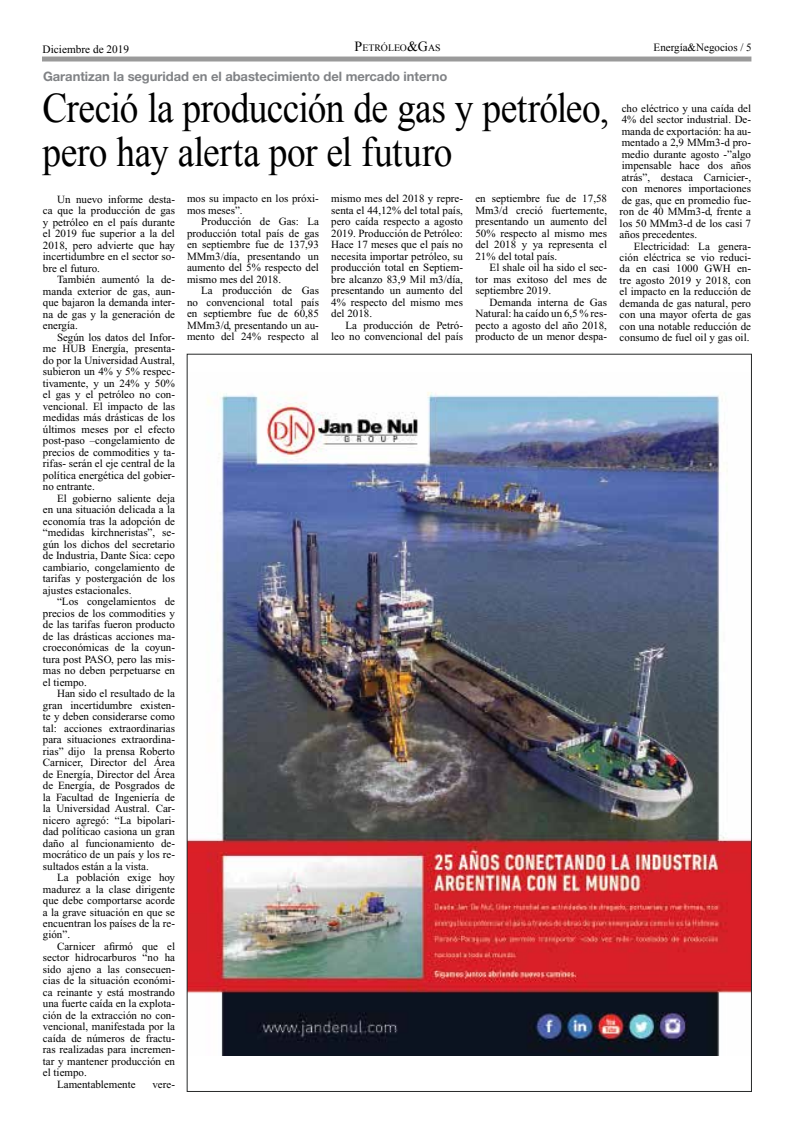
<style>
.page{position:relative;width:794px;height:1134px;background:#fff}
.page>*{position:absolute;margin:0;border:0;box-sizing:border-box;transform-origin:0 0}
.t1{font:42px/44px "Times New Roman";letter-spacing:-.015em;color:#000;scale:.89 1}
.t2{font:700 13px "Helvetica Neue";letter-spacing:-.005em;color:#808285}
.t3{font:11.3px "Times New Roman";color:#000}
.t4{font:11px/11.5px "Times New Roman";color:#000;text-align:justify}
.t5{font:11px "Times New Roman";color:#000}
.t6{font:9.8px "Times New Roman";color:#000}
.s1{font-style:inherit}
.s2{font-size:14px}
</style>
<div class="page">
<div style="left:42px;top:57px;width:709px;height:5px;background:#9a9a9a"></div>
<img style="left:189px;top:392px;width:560px;height:663px">
<p class="t3" style="left:43px;top:43px;width:88px">Diciembre <span class="s1">de 2019</span></p>
<p class="t6" style="left:354px;top:42px;width:87px"><span class="s2">P</span>ETRÓLEO<span class="s2">&amp;G</span>AS</p>
<p class="t5" style="left:653px;top:40px;width:100px">Energía&amp;Negocios / 5</p>
<h1 class="t1" style="left:43px;top:86px;width:638px">Creció la producción de gas y petróleo, pero hay alerta por el futuro</h1>
<p class="t2" style="left:43px;top:69px;width:406px">Garantizan la seguridad en el abastecimiento del mercado interno</p>
<p class="t4" style="left:619px;top:102px;width:133px">cho eléctrico y una caída del 4% del sector industrial. De&shy;manda de exportación: ha au&shy;mentado a 2,9 MMm3-d pro&shy;medio durante agosto -”algo impensable hace dos años atrás”, destaca Carnicier-, con menores importaciones de gas, que en promedio fue&shy;ron de 40 MMm3-d, frente a los 50 MMm3-d de los casi 7 años precedentes.</p>
<p class="t4" style="left:619px;top:240px;width:133px;text-indent:14px">Electricidad: La genera&shy;ción eléctrica se vio reduci&shy;da en casi 1000 GWH en&shy;tre agosto 2019 y 2018, con el impacto en la reducción de demanda de gas natural, pero con una mayor oferta de gas con una notable reducción de consumo de fuel oil y gas oil.</p>
<p class="t4" style="left:475px;top:193px;width:133px">en septiembre fue de 17,58<br>Mm3/d creció fuertemente, presentando un aumento del 50% respecto al mismo mes del 2018 y ya representa el 21% del total país.</p>
<p class="t4" style="left:475px;top:262px;width:133px;text-indent:14px">El shale oil ha sido el sec&shy;tor mas exitoso del mes de septiembre 2019.</p>
<p class="t4" style="left:475px;top:296px;width:133px;text-indent:14px">Demanda interna de Gas Natural: ha caído un 6,5 % res&shy;pecto a agosto del año 2018, producto de un menor despa-</p>
<p class="t4" style="left:331px;top:193px;width:133px">mismo mes del 2018 y repre&shy;senta el 44,12% del total país, pero caída respecto a agosto 2019. Producción de Petróleo:<br>Hace 17 meses que el país no necesita importar petróleo, su producción total en Septiem&shy;bre alcanzo 83,9 Mil m3/día, presentando un aumento del 4% respecto del mismo mes del 2018.</p>
<p class="t4" style="left:331px;top:319px;width:133px;text-align:right">La producción de Petró&shy;leo no convencional del país</p>
<p class="t4" style="left:187px;top:193px;width:133px">mos su impacto en los próxi&shy;mos meses”.</p>
<p class="t4" style="left:187px;top:216px;width:133px;text-indent:14px">Producción de Gas: La producción total país de gas en septiembre fue de 137,93<br>MMm3/día, presentando un aumento del 5% respecto del mismo mes del 2018.</p>
<p class="t4" style="left:187px;top:285px;width:133px;text-indent:14px">La producción de Gas no convencional total país en septiembre fue de 60,85<br>MMm3/d, presentando un au&shy;mento del 24% respecto al</p>
<p class="t4" style="left:43px;top:193px;width:134px;text-indent:14px">Un nuevo informe desta&shy;ca que la producción de gas y petróleo en el país durante el 2019 fue superior a la del 2018, pero advierte que hay incertidumbre en el sector so&shy;bre el futuro.</p>
<p class="t4" style="left:43px;top:274px;width:134px;text-indent:14px">También aumentó la de&shy;manda exterior de gas, aun&shy;que bajaron la demanda inter&shy;na de gas y la generación de energía.</p>
<p class="t4" style="left:43px;top:331px;width:134px;text-indent:14px">Según los datos del Infor&shy;me HUB Energía, presenta&shy;do por la Universidad Austral, subieron un 4% y 5% respec&shy;tivamente, y un 24% y 50% el gas y el petróleo no con&shy;vencional. El impacto de las medidas más drásticas de los últimos meses por el efecto post-paso –congelamiento de precios de commodities y ta&shy;rifas- serán el eje central de la política energética del gobier&shy;no entrante.</p>
<p class="t4" style="left:43px;top:492px;width:134px;text-indent:14px">El gobierno saliente deja en una situación delicada a la economía tras la adopción de “medidas kirchneristas”, se&shy;gún los dichos del secretario de Industria, Dante Sica: cepo cambiario, congelamiento de tarifas y postergación de los ajustes estacionales.</p>
<p class="t4" style="left:43px;top:596px;width:134px;text-indent:14px">“Los congelamientos de precios de los commodities y de las tarifas fueron producto de las drásticas acciones ma&shy;croeconómicas de la coyun&shy;tura post PASO, pero las mis&shy;mas no deben perpetuarse en el tiempo.</p>
<p class="t4" style="left:43px;top:688px;width:134px;text-indent:14px">Han sido el resultado de la gran incertidumbre existen&shy;te y deben considerarse como tal: acciones extraordinarias para situaciones extraordina&shy;rias” dijo la prensa Roberto Carnicer, Director del Área de Energía, Director del Área de Energía, de Posgrados de la Facultad de Ingeniería de la Universidad Austral. Car&shy;nicero agregó: “La bipolari&shy;dad políticao casiona un gran daño al funcionamiento de&shy;mocrático de un país y los re&shy;sultados están a la vista.</p>
<p class="t4" style="left:43px;top:872px;width:134px;text-indent:14px">La población exige hoy madurez a la clase dirigente que debe comportarse acorde a la grave situación en que se encuentran los países de la re&shy;gión”.</p>
<p class="t4" style="left:57px;top:940px;width:119px">Carnicer afirmó que el</p>
<p class="t4" style="left:43px;top:952px;width:134px">sector hidrocarburos “no ha</p>
<p class="t4" style="left:43px;top:963px;width:134px">sido ajeno a las consecuen-</p>
<p class="t4" style="left:43px;top:975px;width:134px">cias de la situación económi-</p>
<p class="t4" style="left:43px;top:986px;width:134px">ca reinante y está mostrando</p>
<p class="t4" style="left:43px;top:998px;width:134px">una fuerte caída en la explota-</p>
<p class="t4" style="left:43px;top:1009px;width:134px">ción de la extracción no con-</p>
<p class="t4" style="left:43px;top:1021px;width:134px">vencional, manifestada por la</p>
<p class="t4" style="left:43px;top:1032px;width:134px">caída de números de fractu-</p>
<p class="t4" style="left:43px;top:1044px;width:134px">ras realizadas para incremen-</p>
<p class="t4" style="left:43px;top:1055px;width:134px">tar y mantener producción en</p>
<p class="t4" style="left:43px;top:1067px;width:45px">el tiempo.</p>
<p class="t4" style="left:57px;top:1078px;width:80px">Lamentablemente</p>
<p class="t4" style="left:153px;top:1078px;width:24px">vere-</p>
</div>
